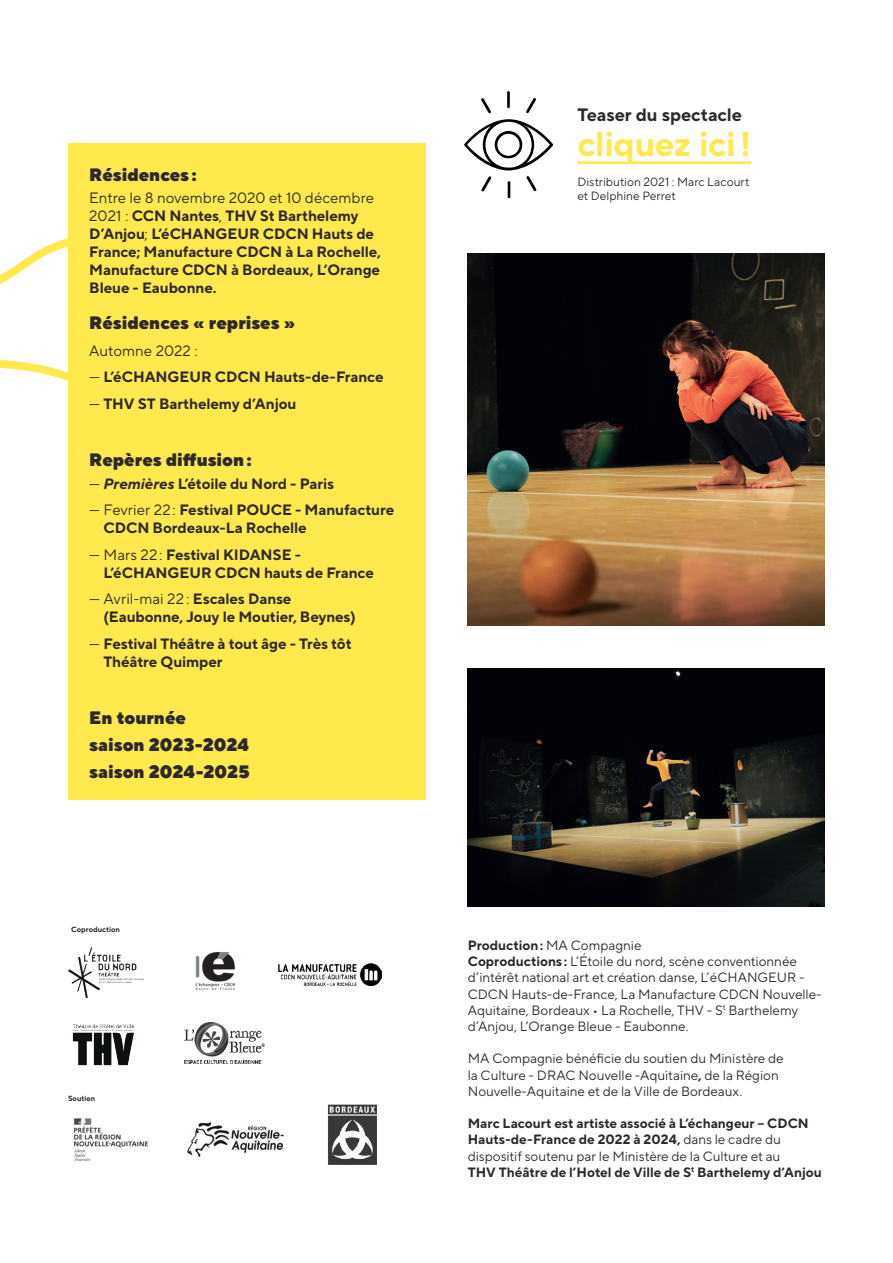
<style>
.page{position:relative;width:893px;height:1263px;background:#fff}
.page>*{position:absolute;margin:0;border:0;box-sizing:border-box;transform-origin:0 0}
.t1{font:700 34.5px "TT Norms Pro";letter-spacing:-.01em;color:#ffe94d}
.t2{font:900 18px/27px "TT Norms Pro";color:#2d292a}
.t3{font:700 18px "TT Norms Pro";letter-spacing:-.005em;color:#2d292a}
.t4{font:700 15px/18px "TT Norms Pro";letter-spacing:-.005em;color:#2d292a}
.t5{font:15px "TT Norms Pro";letter-spacing:.005em;color:#2d292a}
.t6{font:13.5px/16.2px "TT Norms Pro";color:#2d292a}
.t7{font:700 13.5px/16.2px "TT Norms Pro";color:#2d292a}
.t8{font:12px/14.4px "TT Norms Pro";letter-spacing:.005em;color:#2d292a}
.t9{font:700 7.5px "TT Norms Pro";color:#2d292a}
.s1{font-weight:400}
.s2{font-style:italic}
.s3{font-weight:700}
</style>
<div class="page">
<svg style="left:0;top:238px;width:68px;height:143px"></svg>
<hr style="left:577px;top:161px;width:174px;height:3px;background:#ffe94d">
<svg style="left:464px;top:119px;width:89px;height:51px"></svg>
<svg style="left:526px;top:176px;width:11px;height:15px"></svg>
<svg style="left:508px;top:181px;width:2px;height:17px"></svg>
<svg style="left:481px;top:176px;width:10px;height:15px"></svg>
<svg style="left:481px;top:98px;width:10px;height:15px"></svg>
<hr style="left:507px;top:91px;width:3px;height:17px;background:#000001">
<svg style="left:526px;top:98px;width:10px;height:15px"></svg>
<img style="left:279px;top:963px;width:103px;height:22px">
<img style="left:195px;top:952px;width:41px;height:38px">
<img style="left:74px;top:1118px;width:74px;height:43px">
<img style="left:327px;top:1104px;width:50px;height:61px">
<img style="left:187px;top:1122px;width:97px;height:35px">
<img style="left:69px;top:947px;width:74px;height:50px">
<img style="left:72px;top:1024px;width:62px;height:42px">
<img style="left:184px;top:1022px;width:81px;height:42px">
<img style="left:468px;top:254px;width:357px;height:371px">
<div style="left:68px;top:143px;width:357px;height:657px;background:#ffe94d"></div>
<img style="left:468px;top:668px;width:357px;height:238px">
<p class="t2" style="left:89px;top:162px;width:109px">Résidences :</p>
<p class="t4" style="left:89px;top:189px;width:293px"><span class="s1">Entre le 8 novembre 2020 et 10 décembre 2021 :</span> CCN Nantes<span class="s1">,</span> THV St Barthelemy D’Anjou<span class="s1">;</span> L’éCHANGEUR CDCN Hauts de France; Manufacture CDCN à La Rochelle, Manufacture CDCN à Bordeaux, L’Orange Bleue - Eaubonne.</p>
<p class="t2" style="left:89px;top:309px;width:207px">Résidences « reprises »</p>
<p class="t5" style="left:89px;top:339px;width:110px">Automne 2022 :</p>
<p class="t4" style="left:89px;top:368px;width:296px"><span class="s1">—</span> L’éCHANGEUR CDCN Hauts-de-France</p>
<p class="t4" style="left:89px;top:394px;width:209px"><span class="s1">—</span> THV ST Barthelemy d’Anjou</p>
<p class="t2" style="left:89px;top:447px;width:164px">Repères diffusion:</p>
<p class="t4" style="left:89px;top:474px;width:246px"><span class="s1">—</span> <span class="s2">Premières</span> L’étoile du Nord - Paris</p>
<p class="t4" style="left:103px;top:501px;width:292px;text-indent:-14px"><span class="s1">— Fevrier 22:</span> Festival POUCE - Manufacture<br>CDCN Bordeaux-La Rochelle</p>
<p class="t4" style="left:103px;top:545px;width:272px;text-indent:-14px"><span class="s1">— Mars 22:</span> Festival KIDANSE -<br>L’éCHANGEUR CDCN hauts de France</p>
<p class="t4" style="left:103px;top:590px;width:254px;text-indent:-14px"><span class="s1">— Avril-mai 22:</span> Escales Danse (Eaubonne, Jouy le Moutier, Beynes)</p>
<p class="t4" style="left:103px;top:634px;width:250px;text-indent:-14px"><span class="s1">—</span> Festival Théâtre à tout âge - Très tôt<br>Théâtre Quimper</p>
<p class="t2" style="left:89px;top:705px;width:162px">En tournée<br>saison 2023-2024 saison 2024-2025</p>
<p class="t9" style="left:71px;top:924px;width:50px">Coproduction</p>
<p class="t9" style="left:68px;top:1092px;width:29px">Soutien</p>
<p class="t3" style="left:577px;top:102px;width:166px">Teaser du spectacle</p>
<h1 class="t1" style="left:577px;top:118px;width:175px">cliquez ici!</h1>
<p class="t8" style="left:577px;top:174px;width:173px">Distribution 2021 : Marc Lacourt et Delphine Perret</p>
<p class="t6" style="left:468px;top:937px;width:355px"><span class="s3">Production:</span> MA Compagnie<br><span class="s3">Coproductions:</span> L’Étoile du nord, scène conventionnée d’intérêt national art et création danse, L’éCHANGEUR - CDCN Hauts-de-France, La Manufacture CDCN Nouvelle-Aquitaine, Bordeaux • La Rochelle, THV - S<sup>t</sup> Barthelemy d’Anjou, L’Orange Bleue - Eaubonne.</p>
<p class="t6" style="left:468px;top:1050px;width:317px">MA Compagnie bénéficie du soutien du Ministère de la Culture - DRAC Nouvelle -Aquitaine<span class="s3">,</span> de la Région<br>Nouvelle-Aquitaine et de la Ville de Bordeaux.</p>
<p class="t7" style="left:468px;top:1115px;width:355px">Marc Lacourt est artiste associé à L’échangeur – CDCN Hauts-de-France de 2022 à 2024, <span class="s1">dans le cadre du dispositif soutenu par le Ministère de la Culture et au<br></span>THV Théâtre de l’Hotel de Ville de S<sup>t</sup> Barthelemy d’Anjou</p>
</div>
